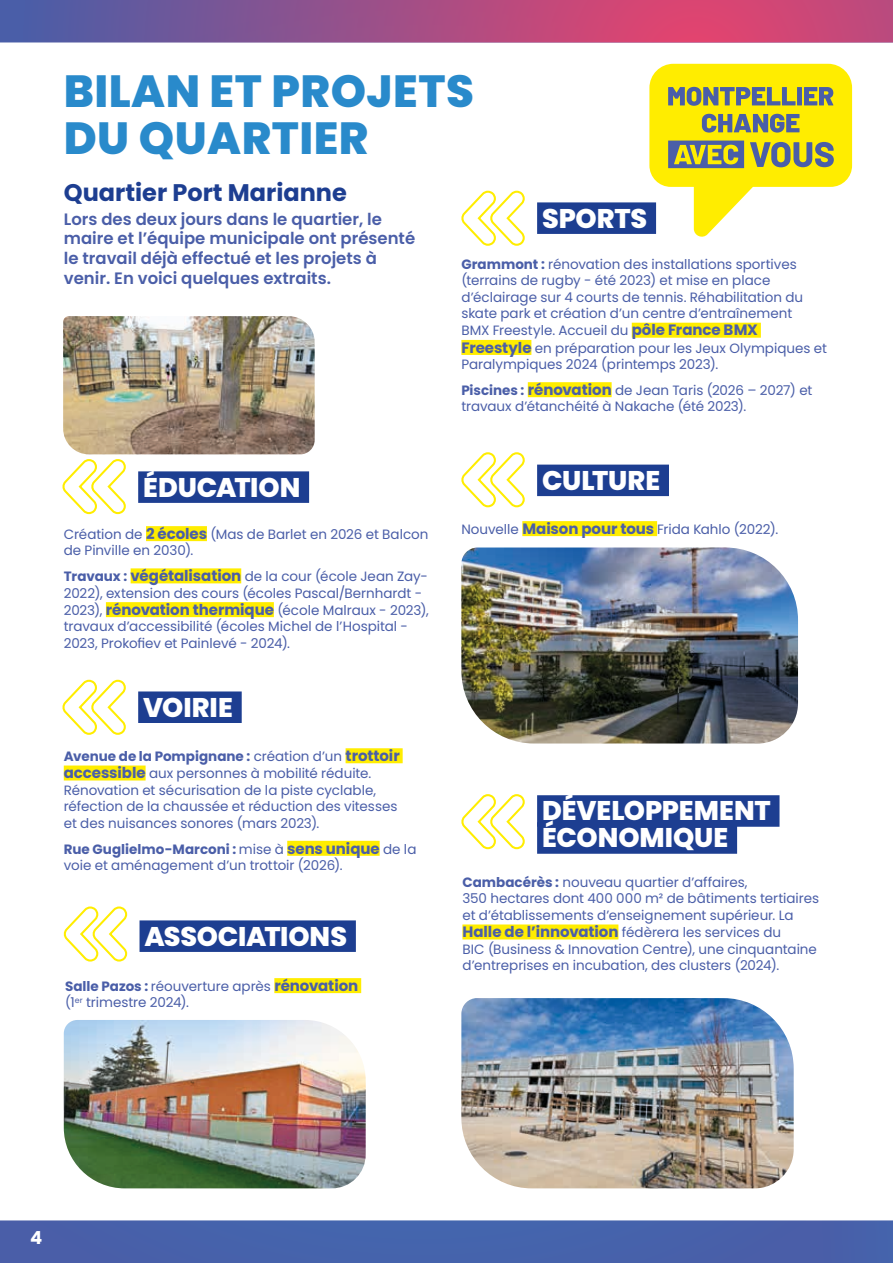
<style>
.page{position:relative;width:893px;height:1263px;background:#fff}
.page>*{position:absolute;margin:0;border:0;box-sizing:border-box;transform-origin:0 0}
.t1{font:800 45px/46.5px "Poppins";letter-spacing:.01em;color:#298acb}
.t2{font:800 27px/27px "Poppins";letter-spacing:-.005em;color:#fff}
.t3{font:700 24px "Poppins";color:#1d3e91}
.t4{font:700 18px "Poppins";color:#fff}
.t5{font:600 16.5px/19.8px "Poppins";color:#4a5ea8}
.t6{font:13.5px/16.6px "Poppins";color:#4a5ea8}
.s1{font-weight:700}
.s2{font-weight:700;font-size:15px}
</style>
<div class="page">
<div style="left:0;top:1220px;width:893px;height:43px;background:#4662ab"></div>
<svg style="left:0;top:0;width:893px;height:43px;background:#a25087"></svg>
<svg style="left:649px;top:64px;width:203px;height:173px"></svg>
<img style="left:63px;top:316px;width:252px;height:138px">
<div style="left:146px;top:526px;width:61px;height:15px;background:#ffed00"></div>
<div style="left:131px;top:568px;width:110px;height:15px;background:#ffed00"></div>
<div style="left:106px;top:602px;width:168px;height:15px;background:#ffed00"></div>
<div style="left:138px;top:471px;width:171px;height:32px;background:#1d3e91"></div>
<svg style="left:62px;top:459px;width:64px;height:56px"></svg>
<div style="left:462px;top:924px;width:156px;height:15px;background:#ffed00"></div>
<div style="left:537px;top:795px;width:242px;height:32px;background:#1d3e91"></div>
<div style="left:537px;top:822px;width:200px;height:32px;background:#1d3e91"></div>
<svg style="left:461px;top:794px;width:64px;height:56px"></svg>
<div style="left:346px;top:748px;width:57px;height:15px;background:#ffed00"></div>
<div style="left:64px;top:765px;width:82px;height:15px;background:#ffed00"></div>
<div style="left:287px;top:841px;width:93px;height:15px;background:#ffed00"></div>
<div style="left:138px;top:691px;width:104px;height:32px;background:#1d3e91"></div>
<svg style="left:62px;top:679px;width:64px;height:56px"></svg>
<img style="left:461px;top:998px;width:333px;height:190px">
<div style="left:274px;top:978px;width:87px;height:15px;background:#ffed00"></div>
<div style="left:140px;top:920px;width:216px;height:32px;background:#1d3e91"></div>
<svg style="left:63px;top:906px;width:65px;height:56px"></svg>
<div style="left:522px;top:521px;width:135px;height:15px;background:#ffed00"></div>
<div style="left:537px;top:465px;width:132px;height:31px;background:#1d3e91"></div>
<svg style="left:461px;top:452px;width:64px;height:56px"></svg>
<img style="left:461px;top:547px;width:337px;height:196px">
<img style="left:64px;top:1020px;width:302px;height:168px">
<div style="left:632px;top:323px;width:129px;height:15px;background:#ffed00"></div>
<div style="left:461px;top:340px;width:70px;height:15px;background:#ffed00"></div>
<div style="left:528px;top:382px;width:84px;height:15px;background:#ffed00"></div>
<div style="left:537px;top:202px;width:119px;height:32px;background:#1d3e91"></div>
<svg style="left:461px;top:190px;width:64px;height:56px"></svg>
<h1 class="t1" style="left:64px;top:68px;width:412px">BILAN ET PROJETS<br>DU QUARTIER</h1>
<h3 class="t3" style="left:64px;top:178px;width:285px">Quartier Port Marianne</h3>
<p class="t5" style="left:64px;top:209px;width:353px">Lors des deux jours dans le quartier, le maire et l’équipe municipale ont présenté le travail déjà effectué et les projets à venir. En voici quelques extraits.</p>
<h2 class="t2" style="left:542px;top:205px;width:107px">SPORTS</h2>
<p class="t6" style="left:461px;top:256px;width:367px"><span class="s1">Grammont :</span> rénovation des installations sportives (terrains de rugby - été 2023) et mise en place d’éclairage sur 4 courts de tennis. Réhabilitation du skate park et création d’un centre d’entraînement<br>BMX Freestyle. Accueil du <span class="s2">pôle France BMX Freestyle</span> en préparation pour les Jeux Olympiques et Paralympiques 2024 (printemps 2023).</p>
<p class="t6" style="left:461px;top:382px;width:353px"><span class="s1">Piscines :</span> <span class="s2">rénovation</span> de Jean Taris (2026 – 2027) et travaux d’étanchéité à Nakache (été 2023).</p>
<h2 class="t2" style="left:143px;top:474px;width:159px">ÉDUCATION</h2>
<p class="t6" style="left:64px;top:526px;width:366px">Création de <span class="s2">2 écoles</span> (Mas de Barlet en 2026 et Balcon de Pinville en 2030).</p>
<p class="t6" style="left:64px;top:568px;width:367px"><span class="s1">Travaux :</span> <span class="s2">végétalisation</span> de la cour (école Jean Zay-2022), extension des cours (écoles Pascal/Bernhardt - 2023), <span class="s2">rénovation thermique</span> (école Malraux - 2023), travaux d’accessibilité (écoles Michel de l’Hospital - 2023, Prokofiev et Painlevé - 2024).</p>
<h2 class="t2" style="left:143px;top:694px;width:91px">VOIRIE</h2>
<p class="t6" style="left:64px;top:748px;width:337px"><span class="s1">Avenue de la Pompignane :</span> création d’un <span class="s2">trottoir accessible</span> aux personnes à mobilité réduite.<br>Rénovation et sécurisation de la piste cyclable, réfection de la chaussée et réduction des vitesses et des nuisances sonores (mars 2023).</p>
<p class="t6" style="left:64px;top:841px;width:354px"><span class="s1">Rue Guglielmo-Marconi :</span> mise à <span class="s2">sens unique</span> de la voie et aménagement d’un trottoir (2026).</p>
<h2 class="t2" style="left:144px;top:923px;width:204px">ASSOCIATIONS</h2>
<p class="t6" style="left:65px;top:978px;width:295px"><span class="s1">Salle Pazos :</span> réouverture après <span class="s2">rénovation </span>(1<sup>er</sup> trimestre 2024).</p>
<h2 class="t2" style="left:542px;top:467px;width:120px">CULTURE</h2>
<p class="t6" style="left:461px;top:521px;width:318px">Nouvelle <span class="s2">Maison pour tous</span> Frida Kahlo (2022).</p>
<h2 class="t2" style="left:542px;top:797px;width:230px">DÉVELOPPEMENT<br>ÉCONOMIQUE</h2>
<p class="t6" style="left:462px;top:874px;width:358px"><span class="s1">Cambacérès :</span> nouveau quartier d’affaires,<br>350 hectares dont 400 000 m² de bâtiments tertiaires et d’établissements d’enseignement supérieur. La <span class="s2">Halle de l’innovation</span> fédèrera les services du<br>BIC (Business &amp; Innovation Centre), une cinquantaine d’entreprises en incubation, des clusters (2024).</p>
<h3 class="t4" style="left:30px;top:1227px;width:14px">4</h3>
</div>
